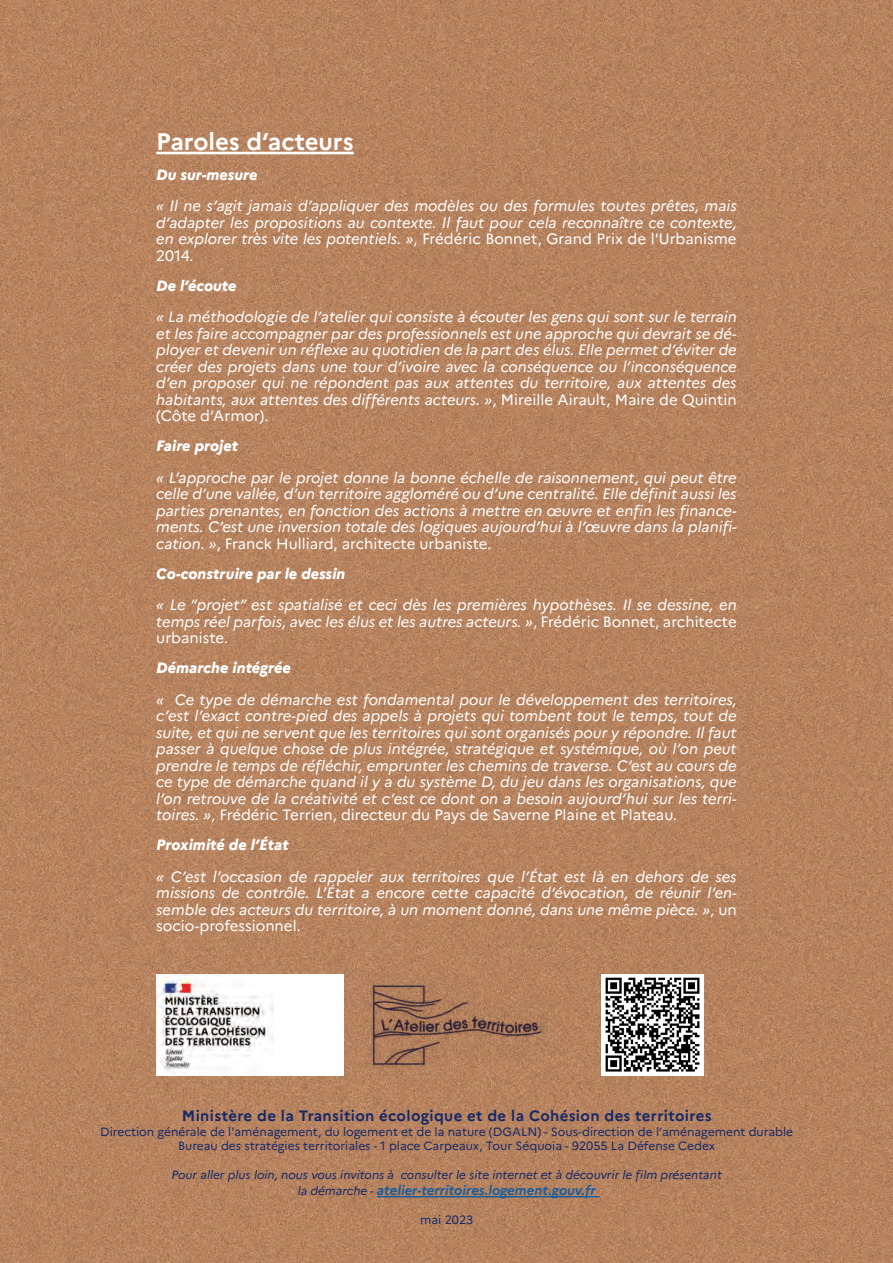
<style>
.page{position:relative;width:893px;height:1263px;background:#fff}
.page>*{position:absolute;margin:0;border:0;box-sizing:border-box;transform-origin:0 0}
.t1{font:700 24px "Marianne";color:#fff}
.t2{font:italic 15px/16.5px "Marianne";color:#fff;text-align:justify}
.t3{font:italic 800 15px "Marianne";color:#fff}
.t4{font:700 15px "Marianne";letter-spacing:.025em;color:#152869}
.t5{font:italic 700 13.5px "Marianne";color:#175d9e}
.t6{font:12px/14.4px "Marianne";color:#152869;text-align:center}
.t7{font:italic 12px "Marianne";color:#152869}
.s1{font-style:normal}
.s2{font-weight:400;font-size:12px;color:#152869}
</style>
<div class="page">
<img style="left:0;top:0;width:893px;height:1263px">
<hr style="left:156px;top:152px;width:198px;height:2px;background:#fff">
<hr style="left:377px;top:1196px;width:222px;height:1px;background:#175d9e">
<div style="left:156px;top:974px;width:188px;height:101px;background:#fff"></div>
<img style="left:156px;top:974px;width:118px;height:99px">
<img style="left:362px;top:974px;width:188px;height:101px">
<img style="left:602px;top:974px;width:102px;height:101px">
<h1 class="t1" style="left:156px;top:127px;width:199px">Paroles d’acteurs</h1>
<p class="t3" style="left:156px;top:165px;width:103px">Du sur-mesure</p>
<p class="t2" style="left:156px;top:198px;width:582px">« Il ne s’agit jamais d’appliquer des modèles ou des formules toutes prêtes, mais d’adapter les propositions au contexte. Il faut pour cela reconnaître ce contexte, en explorer très vite les potentiels. »<span class="s1">, Frédéric Bonnet, Grand Prix de l'Urbanisme 2014.</span></p>
<p class="t3" style="left:156px;top:276px;width:82px">De l’écoute</p>
<p class="t2" style="left:156px;top:309px;width:582px">« La méthodologie de l’atelier qui consiste à écouter les gens qui sont sur le terrain et les faire accompagner par des professionnels est une approche qui devrait se dé&shy;ployer et devenir un réflexe au quotidien de la part des élus. Elle permet d’éviter de créer des projets dans une tour d’ivoire avec la conséquence ou l’inconséquence d’en proposer qui ne répondent pas aux attentes du territoire, aux attentes des habitants, aux attentes des différents acteurs. »<span class="s1">, Mireille Airault, Maire de Quintin (Côte d’Armor).</span></p>
<p class="t3" style="left:156px;top:437px;width:83px">Faire projet</p>
<p class="t2" style="left:156px;top:469px;width:582px">« L’approche par le projet donne la bonne échelle de raisonnement, qui peut être celle d’une vallée, d’un territoire aggloméré ou d’une centralité. Elle définit aussi les parties prenantes, en fonction des actions à mettre en œuvre et enfin les finance&shy;ments. C’est une inversion totale des logiques aujourd’hui à l’œuvre dans la planifi&shy;cation. »<span class="s1">, Franck Hulliard, architecte urbaniste.</span></p>
<p class="t3" style="left:156px;top:564px;width:191px">Co-construire par le dessin</p>
<p class="t2" style="left:156px;top:597px;width:582px">« Le “projet” est spatialisé et ceci dès les premières hypothèses. Il se dessine, en temps réel parfois, avec les élus et les autres acteurs. »<span class="s1">, Frédéric Bonnet, architecte urbaniste.</span></p>
<p class="t3" style="left:156px;top:659px;width:136px">Démarche intégrée</p>
<p class="t2" style="left:156px;top:691px;width:582px">« Ce type de démarche est fondamental pour le développement des territoires, c’est l’exact contre-pied des appels à projets qui tombent tout le temps, tout de suite, et qui ne servent que les territoires qui sont organisés pour y répondre. Il faut passer à quelque chose de plus intégrée, stratégique et systémique, où l’on peut prendre le temps de réfléchir, emprunter les chemins de traverse. C’est au cours de ce type de démarche quand il y a du système D, du jeu dans les organisations, que l’on retrouve de la créativité et c’est ce dont on a besoin aujourd’hui sur les terri&shy;toires. »<span class="s1">, Frédéric Terrien, directeur du Pays de Saverne Plaine et Plateau.</span></p>
<p class="t3" style="left:156px;top:836px;width:134px">Proximité de l’État</p>
<p class="t2" style="left:156px;top:868px;width:582px">« C’est l’occasion de rappeler aux territoires que l’État est là en dehors de ses missions de contrôle. L’État a encore cette capacité d’évocation, de réunir l’en&shy;semble des acteurs du territoire, à un moment donné, dans une même pièce. »<span class="s1">, un socio-professionnel.</span></p>
<p class="t4" style="left:182px;top:1106px;width:531px">Ministère de la Transition écologique et de la Cohésion des territoires</p>
<p class="t6" style="left:100px;top:1124px;width:695px">Direction générale de l'aménagement, du logement et de la nature (DGALN) - Sous-direction de l’aménagement durable<br>Bureau des stratégies territoriales - 1 place Carpeaux, Tour Séquoia - 92055 La Défense Cedex</p>
<p class="t7" style="left:171px;top:1167px;width:552px">Pour aller plus loin, nous vous invitons à consulter le site internet et à découvrir le film présentant</p>
<p class="t5" style="left:298px;top:1182px;width:300px"><span class="s2">la démarche -</span> atelier-territoires.logement.gouv.fr</p>
<p class="t6" style="left:420px;top:1212px;width:54px">mai 2023</p>
</div>
